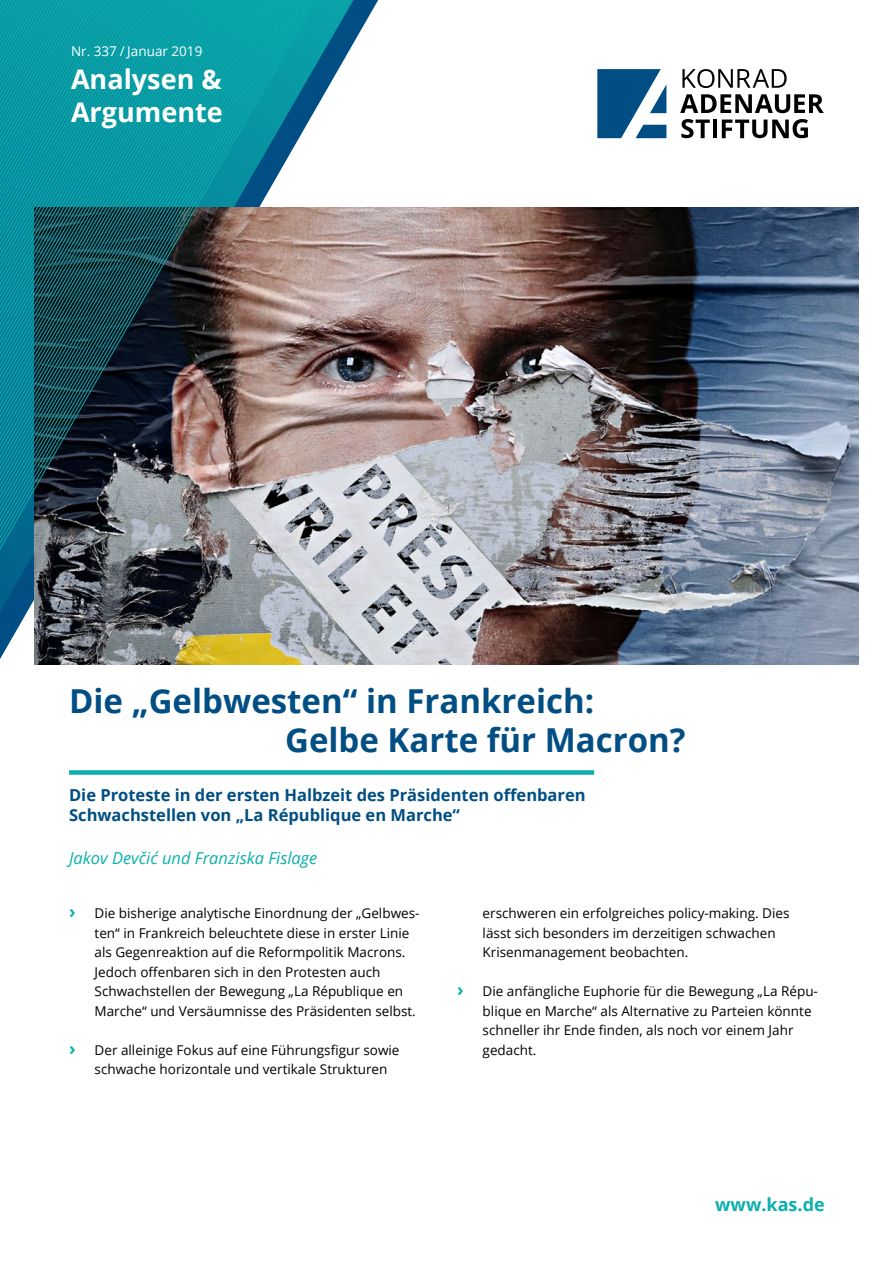
<style>
.page{position:relative;width:893px;height:1263px;background:#fff}
.page>*{position:absolute;margin:0;border:0;box-sizing:border-box;transform-origin:0 0}
.t1{font:700 33px/39px "Open Sans";color:#004e83}
.t2{font:700 27px/33px "Open Sans";color:#fff}
.t3{font:700 18px "Open Sans";color:#0bb0ae}
.t4{font:700 16.5px/19.5px "Open Sans";color:#004e83}
.t5{font:italic 16.5px "Open Sans";color:#0bb0ae}
.t6{font:13.5px/19.5px "Open Sans";color:#000}
.t7{font:13.5px "Open Sans";color:#fff}
.s1{font-style:inherit}
.s2{font-weight:700;font-size:18px;color:#0bb0ae}
</style>
<div class="page">
<svg style="left:682px;top:69px;width:105px;height:19px"></svg>
<svg style="left:680px;top:94px;width:144px;height:19px"></svg>
<svg style="left:681px;top:119px;width:29px;height:19px"></svg>
<hr style="left:713px;top:120px;width:4px;height:18px;background:#000">
<svg style="left:722px;top:119px;width:86px;height:19px"></svg>
<svg style="left:597px;top:69px;width:69px;height:69px"></svg>
<svg style="left:0;top:0;width:361px;height:634px"></svg>
<img style="left:35px;top:207px;width:823px;height:458px">
<div style="left:69px;top:770px;width:525px;height:5px;background:#0bb0ae"></div>
<svg style="left:189px;top:0;width:4px;height:587px;background:#3a686a"></svg>
<svg style="left:179px;top:0;width:4px;height:587px;background:#386669"></svg>
<svg style="left:169px;top:0;width:4px;height:587px;background:#235e68"></svg>
<svg style="left:156px;top:0;width:4px;height:587px;background:#22626b"></svg>
<svg style="left:146px;top:0;width:4px;height:587px;background:#21626b"></svg>
<svg style="left:143px;top:0;width:3px;height:587px;background:#21636c"></svg>
<svg style="left:140px;top:0;width:3px;height:587px;background:#21636d"></svg>
<svg style="left:136px;top:0;width:4px;height:587px;background:#23656f"></svg>
<svg style="left:133px;top:0;width:3px;height:587px;background:#246770"></svg>
<svg style="left:130px;top:0;width:3px;height:587px;background:#23666f"></svg>
<svg style="left:126px;top:0;width:4px;height:587px;background:#236770"></svg>
<svg style="left:123px;top:0;width:3px;height:587px;background:#256a73"></svg>
<svg style="left:120px;top:0;width:3px;height:587px;background:#266b74"></svg>
<svg style="left:117px;top:0;width:3px;height:587px;background:#266b74"></svg>
<svg style="left:113px;top:0;width:4px;height:587px;background:#236972"></svg>
<svg style="left:110px;top:0;width:3px;height:587px;background:#20666f"></svg>
<svg style="left:107px;top:0;width:3px;height:587px;background:#1c626b"></svg>
<svg style="left:103px;top:0;width:4px;height:587px;background:#145b63"></svg>
<svg style="left:100px;top:0;width:3px;height:587px;background:#115760"></svg>
<svg style="left:97px;top:0;width:3px;height:587px;background:#115861"></svg>
<svg style="left:93px;top:0;width:4px;height:587px;background:#105862"></svg>
<svg style="left:90px;top:0;width:3px;height:587px;background:#105962"></svg>
<svg style="left:87px;top:0;width:3px;height:587px;background:#105962"></svg>
<svg style="left:84px;top:0;width:3px;height:587px;background:#105a63"></svg>
<svg style="left:80px;top:0;width:4px;height:587px;background:#125c65"></svg>
<svg style="left:77px;top:0;width:3px;height:587px;background:#125d66"></svg>
<svg style="left:74px;top:0;width:3px;height:587px;background:#125d66"></svg>
<svg style="left:0;top:0;width:74px;height:587px;background:#0d7481"></svg>
<p class="t7" style="left:71px;top:41px;width:133px">Nr. 33<span class="s1">7</span> / Januar 2019</p>
<h2 class="t2" style="left:71px;top:62px;width:153px">Analysen &amp;<br>Argumente</h2>
<h1 class="t1" style="left:285px;top:681px;width:402px;text-indent:-216px">Die „Gelbwesten“ in Frankreich:<br>Gelbe Karte für Macron?</h1>
<p class="t4" style="left:69px;top:785px;width:518px">Die Proteste in der ersten Halbzeit des Präsidenten offenbaren<br>Schwachstellen von „La République en Marche“</p>
<p class="t5" style="left:69px;top:847px;width:250px">Jakov Devčić und Franziska Fislage</p>
<p class="t6" style="left:95px;top:903px;width:326px;text-indent:-26px"><span class="s2">›</span> Die bisherige analytische Einordnung der „Gelbwes&shy;ten“ in Frankreich beleuchtete diese in erster Linie als Gegenreaktion auf die Reformpolitik Macrons.<br>Jedoch offenbaren sich in den Protesten auch Schwachstellen der Bewegung „La République en Marche“ und Versäumnisse des Präsidenten selbst.</p>
<p class="t6" style="left:95px;top:1040px;width:306px;text-indent:-26px"><span class="s2">›</span> Der alleinige Fokus auf eine Führungsfigur sowie schwache horizontale und vertikale Strukturen</p>
<p class="t6" style="left:483px;top:903px;width:308px">erschweren ein erfolgreiches policy-making. Dies lässt sich besonders im derzeitigen schwachen<br>Krisenmanagement beobachten.</p>
<p class="t6" style="left:483px;top:981px;width:337px;text-indent:-26px"><span class="s2">›</span> Die anfängliche Euphorie für die Bewegung „La Répu&shy;blique en Marche“ als Alternative zu Parteien könnte schneller ihr Ende finden, als noch vor einem Jahr gedacht.</p>
<h3 class="t3" style="left:715px;top:1191px;width:111px">www.kas.de</h3>
</div>
